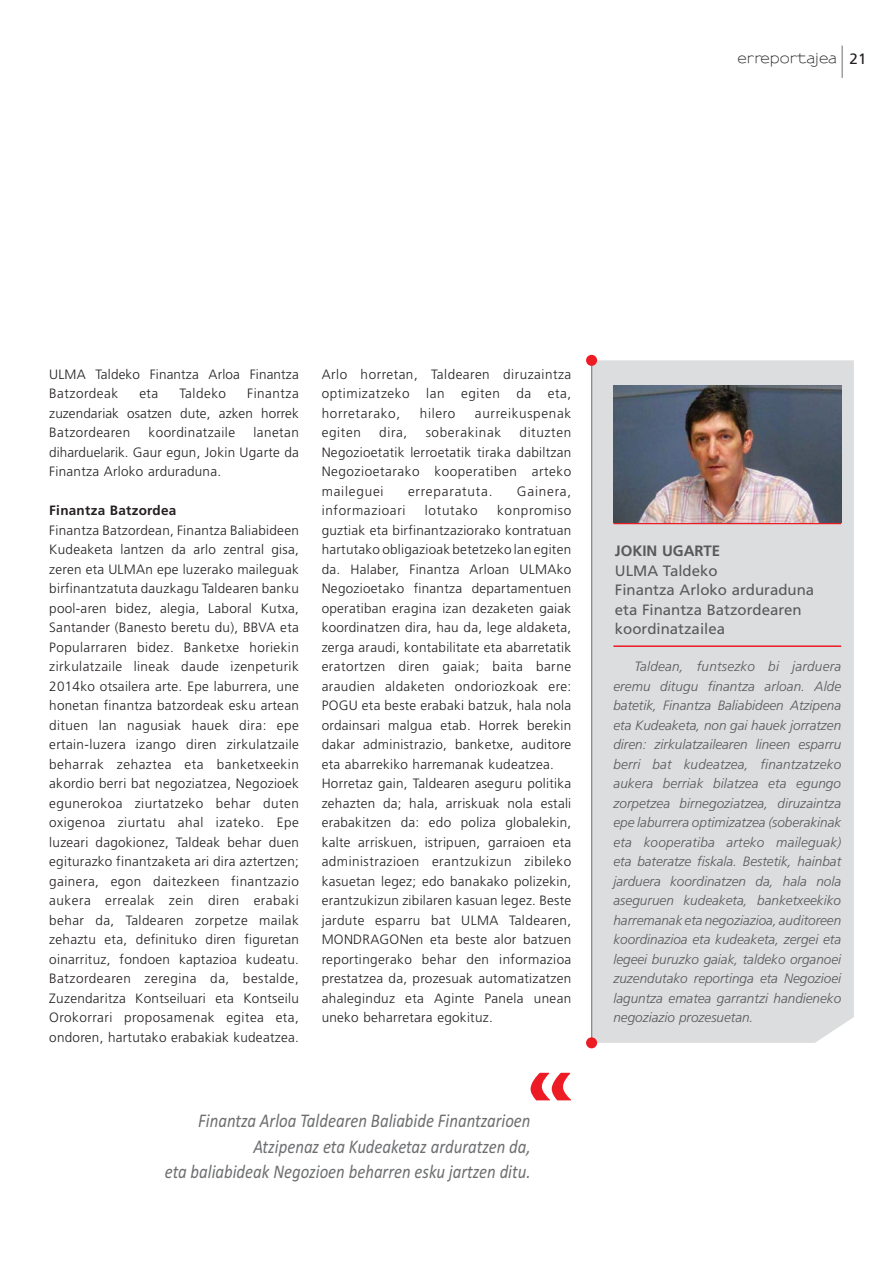
<style>
.page{position:relative;width:893px;height:1263px;background:#fff}
.page>*{position:absolute;margin:0;border:0;box-sizing:border-box;transform-origin:0 0}
.t1{font:italic 19.5px/25.5px "Calibri";color:#6d6e70;text-align:right;scale:.86 1}
.t2{font:15px/19.5px "Frutiger LT Std";color:#58595b}
.t3{font:700 15px "Frutiger LT Std";color:#58595b}
.t4{font:300 13.5px/19.5px "Frutiger LT Std";letter-spacing:.02em;color:#231f20;text-align:justify}
.t5{font:italic 300 13.5px/19.5px "Frutiger LT Std";color:#58595b;text-align:justify}
.t6{font:300 13.5px "Frutiger LT Std";letter-spacing:.05em;color:#231f20}
.t7{font:300 13.5px "Frutiger LT Std";letter-spacing:.06em;color:#231f20}
.t8{font:700 13.5px "Frutiger LT Std";letter-spacing:.02em;color:#231f20}
.t9{font:600 13.5px "Sansumi";color:#231f20}
.t10{font:300 13.5px "Frutiger LT Std";letter-spacing:.045em;color:#231f20}
.t11{font:300 13.5px "Frutiger LT Std";letter-spacing:.04em;color:#231f20}
.s1{font-family:"Frutiger LT Std";font-weight:400;font-size:15px}
</style>
<div class="page">
<hr style="left:841px;top:46px;width:1px;height:32px;background:#6d6e70">
<div style="left:592px;top:360px;width:261px;height:683px;background:#dcddde"></div>
<hr style="left:591px;top:360px;width:1px;height:683px;background:#6d6e70">
<div style="left:586px;top:355px;width:11px;height:11px;background:#ed1c24;border-radius:50%"></div>
<div style="left:586px;top:1037px;width:11px;height:11px;background:#ed1c24;border-radius:50%"></div>
<hr style="left:613px;top:523px;width:228px;height:1px;background:#ed1c24">
<hr style="left:613px;top:645px;width:228px;height:2px;background:#ed1c24">
<img style="left:613px;top:386px;width:228px;height:136px">
<svg style="left:530px;top:1073px;width:41px;height:27px"></svg>
<p class="t9" style="left:737px;top:53px;width:130px">erreportajea <span class="s1">21</span></p>
<p class="t4" style="left:49px;top:365px;width:251px">ULMA Taldeko Finantza Arloa Finantza<br>Batzordeak</p>
<p class="t4" style="left:139px;top:384px;width:21px">eta</p>
<p class="t11" style="left:179px;top:387px;width:48px">Taldeko</p>
<p class="t4" style="left:49px;top:384px;width:251px;text-indent:198px">Finantza zuzendariak osatzen dute, azken horrek Batzordearen</p>
<p class="t4" style="left:49px;top:423px;width:251px;text-indent:204px">lanetan diharduelarik. Gaur egun, Jokin Ugarte da Finantza Arloko arduraduna.</p>
<p class="t8" style="left:49px;top:504px;width:129px">Finantza Batzordea</p>
<p class="t4" style="left:49px;top:521px;width:251px">Finantza Batzordean, Finantza Baliabideen Kudeaketa lantzen da arlo zentral gisa, zeren eta ULMAn epe luzerako maileguak birfinantzatuta dauzkagu Taldearen banku pool-aren bidez, alegia, Laboral Kutxa, Santander (Banesto beretu du), BBVA eta Popularraren bidez. Banketxe horiekin zirkulatzaile lineak daude izenpeturik 2014ko otsailera arte. Epe laburrera, une honetan finantza batzordeak esku artean dituen lan nagusiak hauek dira: epe ertain-luzera izango diren zirkulatzaile beharrak zehaztea eta banketxeekin akordio berri bat negoziatzea, Negozioek egunerokoa ziurtatzeko behar duten oxigenoa ziurtatu ahal izateko. Epe luzeari dagokionez, Taldeak behar duen egiturazko finantzaketa ari dira aztertzen; gainera, egon daitezkeen finantzazio aukera errealak zein diren erabaki behar da, Taldearen zorpetze mailak zehaztu eta, definituko diren figuretan oinarrituz, fondoen kaptazioa kudeatu.<br>Batzordearen zeregina da, bestalde, Zuzendaritza Kontseiluari eta Kontseilu Orokorrari proposamenak egitea eta, ondoren, hartutako erabakiak kudeatzea.</p>
<p class="t4" style="left:148px;top:423px;width:88px">koordinatzaile</p>
<p class="t4" style="left:322px;top:365px;width:251px">Arlo horretan, Taldearen diruzaintza optimizatzeko lan egiten da eta, horretarako,</p>
<p class="t4" style="left:420px;top:404px;width:37px">hilero</p>
<p class="t6" style="left:475px;top:406px;width:98px">aurreikuspenak</p>
<p class="t4" style="left:322px;top:423px;width:41px">egiten</p>
<p class="t4" style="left:379px;top:423px;width:30px">dira,</p>
<p class="t10" style="left:425px;top:426px;width:77px">soberakinak</p>
<p class="t4" style="left:322px;top:423px;width:251px;text-indent:198px">dituzten Negozioetatik lerroetatik tiraka dabiltzan Negozioetarako kooperatiben arteko maileguei</p>
<p class="t7" style="left:408px;top:484px;width:86px">erreparatuta.</p>
<p class="t7" style="left:517px;top:484px;width:56px">Gainera,</p>
<p class="t6" style="left:322px;top:504px;width:85px">informazioari</p>
<p class="t6" style="left:425px;top:504px;width:54px">lotutako</p>
<p class="t4" style="left:322px;top:501px;width:251px;text-align:left;text-indent:175px">konpromiso guztiak eta birfinantzaziorako kontratuan hartutako obligazioak betetzeko lan egiten da. Halaber, Finantza Arloan ULMAko Negozioetako finantza departamentuen operatiban eragina izan dezaketen gaiak koordinatzen dira, hau da, lege aldaketa, zerga araudi, kontabilitate eta abarretatik eratortzen diren gaiak; baita barne araudien aldaketen ondoriozkoak ere:<br>POGU eta beste erabaki batzuk, hala nola ordainsari malgua etab. Horrek berekin dakar administrazio, banketxe, auditore eta abarrekiko harremanak kudeatzea.<br>Horretaz gain, Taldearen aseguru politika zehazten da; hala, arriskuak nola estali erabakitzen da: edo poliza globalekin, kalte arriskuen, istripuen, garraioen eta administrazioen erantzukizun zibileko kasuetan legez; edo banakako polizekin, erantzukizun zibilaren kasuan legez. Beste jardute esparru bat ULMA Taldearen, MONDRAGONen eta beste alor batzuen reportingerako behar den informazioa prestatzea da, prozesuak automatizatzen ahaleginduz eta Aginte Panela unean uneko beharretara egokituz.</p>
<h1 class="t1" style="left:165px;top:1109px;width:427px">Finantza Arloa Taldearen Baliabide Finantzarioen<br>Atzipenaz eta Kudeaketaz arduratzen da,<br>eta baliabideak Negozioen beharren esku jartzen ditu.</h1>
<p class="t3" style="left:615px;top:544px;width:107px">JOKIN UGARTE</p>
<p class="t2" style="left:615px;top:562px;width:201px">ULMA Taldeko<br>Finantza Arloko arduraduna eta Finantza Batzordearen koordinatzailea</p>
<p class="t5" style="left:613px;top:658px;width:229px;text-indent:21px">Taldean, funtsezko bi jarduera eremu ditugu finantza arloan. Alde batetik, Finantza Baliabideen Atzipena eta Kudeaketa, non gai hauek jorratzen diren: zirkulatzailearen lineen esparru berri bat kudeatzea, finantzatzeko aukera berriak bilatzea eta egungo zorpetzea birnegoziatzea, diruzaintza epe laburrera optimizatzea (soberakinak eta kooperatiba arteko maileguak) eta bateratze fiskala. Bestetik, hainbat jarduera koordinatzen da, hala nola aseguruen kudeaketa, banketxeekiko harremanak eta negoziazioa, auditoreen koordinazioa eta kudeaketa, zergei eta legeei buruzko gaiak, taldeko organoei zuzendutako reportinga eta Negozioei laguntza ematea garrantzi handieneko negoziazio prozesuetan.</p>
</div>
